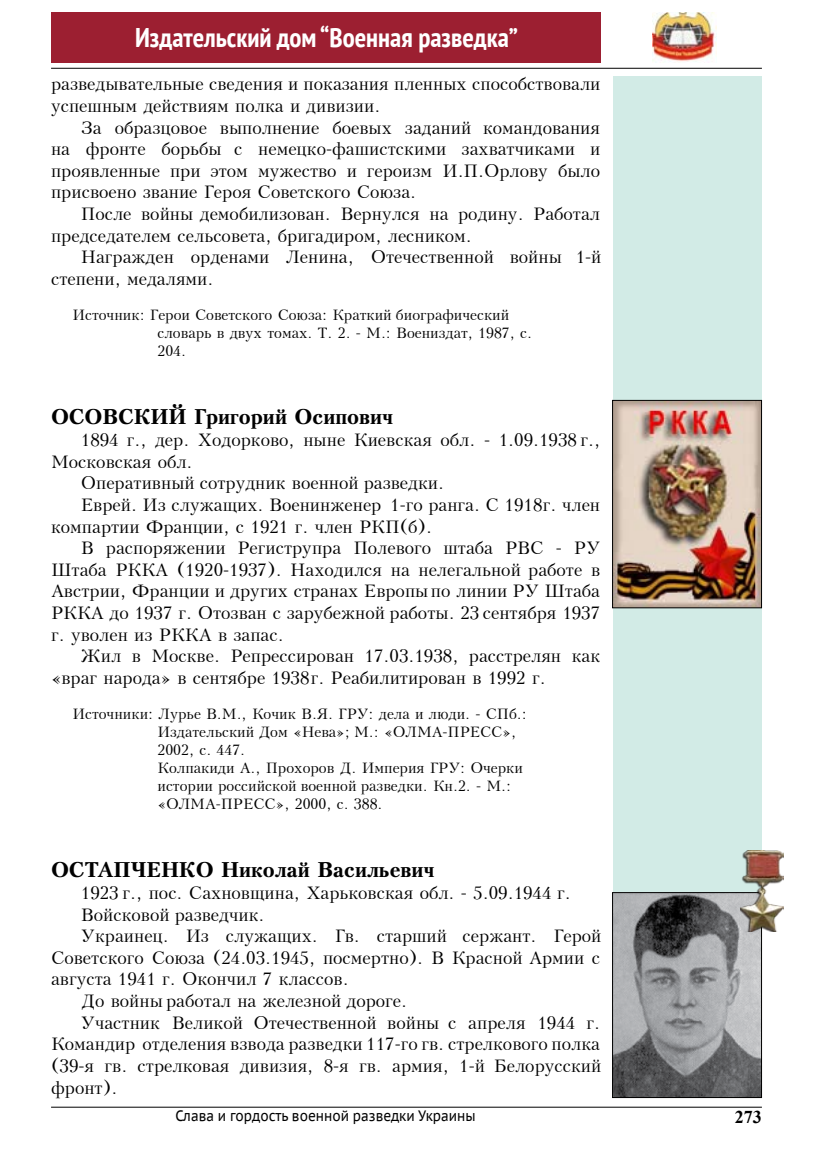
<style>
.page{position:relative;width:813px;height:1149px;background:#fff}
.page>*{position:absolute;margin:0;border:0;box-sizing:border-box;transform-origin:0 0}
.t1{font:700 condensed 27px "PT Sans";color:#fff}
.t2{font:700 21px "Peterburg";color:#000}
.t3{font:18px/21.6px "Peterburg";color:#000}
.t4{font:700 18px "Times New Roman";color:#000}
.t5{font:15px/18px "Peterburg";color:#000}
.t6{font:15px "PT Sans Caption";color:#000;scale:.88 1}
</style>
<div class="page">
<div style="left:612px;top:77px;width:149px;height:1020px;background:#d2ebe6"></div>
<hr style="left:51px;top:1106px;width:710px;height:1px;background:#000">
<div style="left:51px;top:13px;width:549px;height:50px;background:#9c1f31"></div>
<img style="left:652px;top:13px;width:64px;height:50px">
<hr style="left:51px;top:68px;width:710px;height:1px;background:#000">
<img style="left:614px;top:402px;width:145px;height:204px">
<div style="left:612px;top:400px;width:149px;height:208px;border:1px solid #000"></div>
<img style="left:614px;top:893px;width:145px;height:202px">
<div style="left:612px;top:891px;width:149px;height:206px;border:1px solid #000"></div>
<img style="left:740px;top:850px;width:42px;height:81px">
<h1 class="t1" style="left:135px;top:20px;width:384px">Издательский дом “Военная разведка”</h1>
<p class="t3" style="left:51px;top:73px;width:550px">разведывательные сведения и показания пленных способствовали успешным действиям полка и дивизии.</p>
<p class="t3" style="left:51px;top:117px;width:550px;text-align:justify;text-indent:30px">За образцовое выполнение боевых заданий командования на фронте борьбы с немецко-фашистскими захватчиками и проявленные при этом мужество и героизм И.П.Орлову было присвоено звание Героя Советского Союза.</p>
<p class="t3" style="left:51px;top:203px;width:550px;text-indent:30px">После войны демобилизован. Вернулся на родину. Работал председателем сельсовета, бригадиром, лесником.</p>
<p class="t3" style="left:51px;top:246px;width:551px;text-indent:30px">Награжден орденами Ленина, Отечественной войны 1-й степени, медалями.</p>
<p class="t5" style="left:157px;top:306px;width:376px;text-indent:-85px">Источник: Герои Советского Союза: Краткий биографический словарь в двух томах. Т. 2. - М.: Воениздат, 1987, с.<br>204.</p>
<p class="t2" style="left:51px;top:404px;width:343px">ОСОВСКИЙ Григорий Осипович</p>
<p class="t3" style="left:81px;top:429px;width:520px">1894 г., дер. Ходорково, ныне Киевская обл. - 1.09.1938 г.,</p>
<p class="t3" style="left:51px;top:450px;width:143px">Московская обл.</p>
<p class="t3" style="left:81px;top:472px;width:364px">Оперативный сотрудник военной разведки.</p>
<p class="t3" style="left:81px;top:494px;width:520px">Еврей. Из служащих. Военинженер 1-го ранга. С 1918г. член</p>
<p class="t3" style="left:51px;top:515px;width:382px">компартии Франции, с 1921 г. член РКП(б).</p>
<p class="t3" style="left:81px;top:537px;width:520px">В распоряжении Региструпра Полевого штаба РВС - РУ</p>
<p class="t3" style="left:51px;top:558px;width:550px">Штаба РККА (1920-1937). Находился на нелегальной работе в</p>
<p class="t3" style="left:51px;top:580px;width:550px">Австрии, Франции и других странах Европы по линии РУ Штаба</p>
<p class="t3" style="left:51px;top:602px;width:550px">РККА до 1937 г. Отозван с зарубежной работы. 23 сентября 1937</p>
<p class="t3" style="left:51px;top:623px;width:234px">г. уволен из РККА в запас.</p>
<p class="t3" style="left:81px;top:645px;width:520px">Жил в Москве. Репрессирован 17.03.1938, расстрелян как</p>
<p class="t3" style="left:51px;top:666px;width:496px">«враг народа» в сентябре 1938 г. Реабилитирован в 1992 г.</p>
<p class="t5" style="left:157px;top:704px;width:370px;text-indent:-85px">Источники: Лурье В.М., Кочик В.Я. ГРУ: дела и люди. - СПб.:<br>Издательский Дом «Нева»; М.: «ОЛМА-ПРЕСС», 2002, с. 447.<br>Колпакиди А., Прохоров Д. Империя ГРУ: Очерки истории российской военной разведки. Кн.2. - М.: «ОЛМА-ПРЕСС», 2000, с. 388.</p>
<p class="t2" style="left:51px;top:857px;width:385px">ОСТАПЧЕНКО Николай Васильевич</p>
<p class="t3" style="left:81px;top:881px;width:491px">1923 г., пос. Сахновщина, Харьковская обл. - 5.09.1944 г.</p>
<p class="t3" style="left:81px;top:903px;width:185px">Войсковой разведчик.</p>
<p class="t3" style="left:81px;top:925px;width:522px">Украинец. Из служащих. Гв. старший сержант. Герой</p>
<p class="t3" style="left:51px;top:946px;width:550px">Советского Союза (24.03.1945, посмертно). В Красной Армии с</p>
<p class="t3" style="left:51px;top:968px;width:299px">августа 1941 г. Окончил 7 классов.</p>
<p class="t3" style="left:81px;top:989px;width:327px">До войны работал на железной дороге.</p>
<p class="t3" style="left:81px;top:1011px;width:520px">Участник Великой Отечественной войны с апреля 1944 г.</p>
<p class="t3" style="left:51px;top:1033px;width:550px">Командир отделения взвода разведки 117-го гв. стрелкового полка</p>
<p class="t3" style="left:51px;top:1054px;width:551px">(39-я гв. стрелковая дивизия, 8-я гв. армия, 1-й Белорусский</p>
<p class="t3" style="left:51px;top:1076px;width:68px">фронт).</p>
<p class="t6" style="left:175px;top:1105px;width:342px">Слава и гордость военной разведки Украины</p>
<p class="t4" style="left:734px;top:1103px;width:28px">273</p>
</div>
